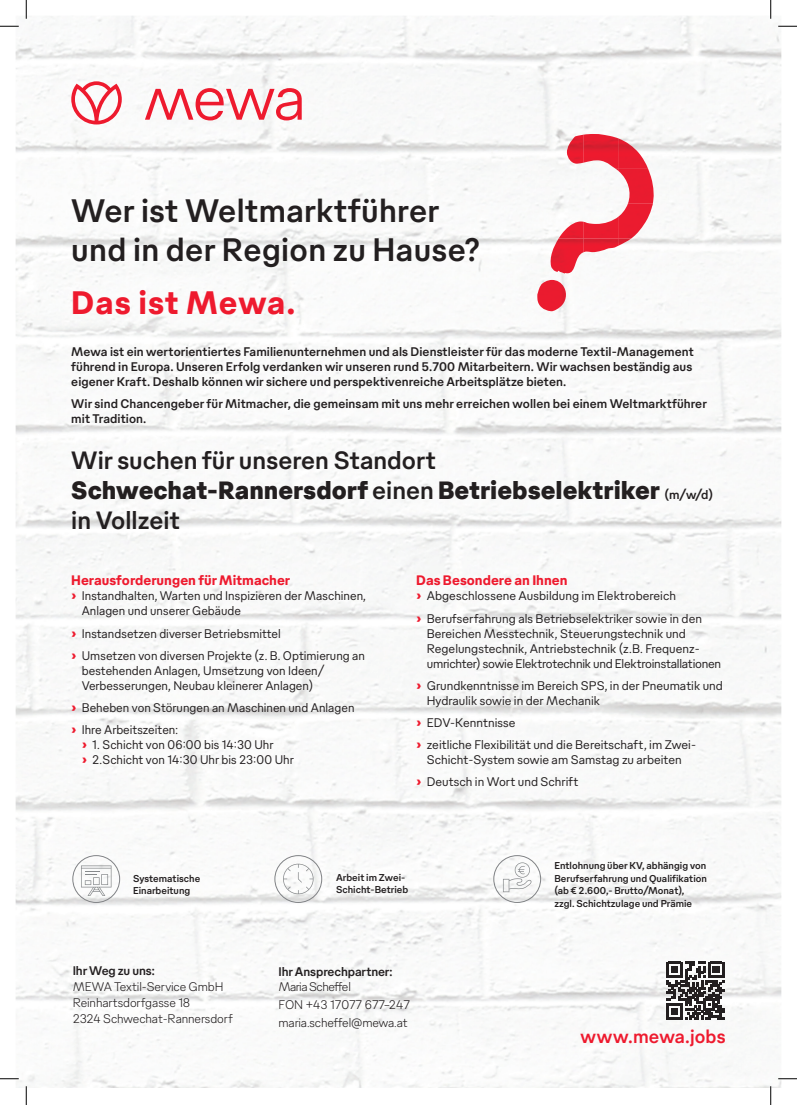
<style>
.page{position:relative;width:797px;height:1105px;background:#fff}
.page>*{position:absolute;margin:0;border:0;box-sizing:border-box;transform-origin:0 0}
.t1{font:500 32.5px/39.1px "Gebauer";letter-spacing:.01em;color:#231f20}
.t2{font:700 32.5px "Gebauer";letter-spacing:.03em;color:#ee1a2e}
.t3{font:500 25px/30px "Gebauer";color:#231f20}
.t4{font:500 18.75px "Gebauer";letter-spacing:.005em;color:#ee1a2e}
.t5{font:700 13.75px "Gebauer";color:#ee1a2e}
.t6{font:12.5px/15px "Gebauer";color:#231f20}
.t7{font:500 12.5px/15px "Gebauer";letter-spacing:.005em;color:#231f20}
.t8{font:300 12.5px/16.2px "Gebauer";letter-spacing:-.01em;color:#231f20}
.t9{font:500 10px/12.6px "Gebauer";color:#231f20}
.s1{font-weight:900}
.s2{font-size:12.5px}
.s3{font-weight:900;color:#ee1a2e}
</style>
<div class="page">
<img style="left:16px;top:16px;width:765px;height:1072px">
<div style="left:274px;top:855px;width:48px;height:48px;border:1px solid #808285;border-radius:50%"></div>
<svg style="left:283px;top:864px;width:30px;height:30px"></svg>
<div style="left:72px;top:855px;width:48px;height:48px;border:1px solid #808285;border-radius:50%"></div>
<svg style="left:81px;top:865px;width:30px;height:31px"></svg>
<div style="left:493px;top:855px;width:48px;height:48px;border:1px solid #808285;border-radius:50%"></div>
<svg style="left:503px;top:862px;width:28px;height:30px"></svg>
<svg style="left:666px;top:962px;width:58px;height:57px"></svg>
<img style="left:566px;top:135px;width:17px;height:29px">
<img style="left:583px;top:134px;width:36px;height:35px">
<img style="left:619px;top:139px;width:29px;height:30px">
<img style="left:619px;top:169px;width:35px;height:70px">
<img style="left:558px;top:221px;width:25px;height:18px">
<img style="left:583px;top:216px;width:36px;height:8px">
<img style="left:549px;top:239px;width:34px;height:34px">
<img style="left:583px;top:239px;width:36px;height:13px">
<svg style="left:619px;top:239px;width:12px;height:6px"></svg>
<img style="left:537px;top:280px;width:30px;height:31px">
<svg style="left:71px;top:81px;width:51px;height:43px"></svg>
<svg style="left:145px;top:88px;width:157px;height:32px"></svg>
<svg style="left:0;top:25px;width:19px;height:2px"></svg>
<svg style="left:778px;top:25px;width:19px;height:2px"></svg>
<svg style="left:0;top:1078px;width:19px;height:1px"></svg>
<svg style="left:778px;top:1078px;width:19px;height:1px"></svg>
<svg style="left:25px;top:0;width:2px;height:19px"></svg>
<svg style="left:25px;top:1086px;width:2px;height:19px"></svg>
<svg style="left:770px;top:0;width:1px;height:19px"></svg>
<svg style="left:770px;top:1086px;width:1px;height:19px"></svg>
<h1 class="t1" style="left:71px;top:190px;width:410px">Wer ist Weltmarktführer und in der Region zu Hause?</h1>
<h1 class="t2" style="left:71px;top:281px;width:226px">Das ist Mewa.</h1>
<p class="t7" style="left:71px;top:343px;width:624px">Mewa ist ein wertorientiertes Familienunternehmen und als Dienstleister für das moderne Textil-Management führend in Europa. Unseren Erfolg verdanken wir unseren rund 5.700 Mitarbeitern. Wir wachsen beständig aus eigener Kraft. Deshalb können wir sichere und perspektivenreiche Arbeitsplätze bieten.</p>
<p class="t7" style="left:71px;top:395px;width:637px">Wir sind Chancengeber für Mitmacher, die gemeinsam mit uns mehr erreichen wollen bei einem Weltmarktführer mit Tradition.</p>
<h2 class="t3" style="left:71px;top:445px;width:643px">Wir suchen für unseren Standort<br><span class="s1">Schwechat-Rannersdorf</span> einen <span class="s1">Betriebselektriker</span> <span class="s2">(m/w/d) </span>in Vollzeit</h2>
<p class="t5" style="left:71px;top:572px;width:220px">Herausforderungen für Mitmacher</p>
<p class="t6" style="left:82px;top:588px;width:286px;text-indent:-10px"><span class="s3">›</span> Instandhalten, Warten und Inspizieren der Maschinen,<br>Anlagen und unserer Gebäude</p>
<p class="t6" style="left:71px;top:622px;width:295px;line-height:22.1px"><span class="s3">›</span> Instandsetzen diverser Betriebsmittel<br><span class="s3">›</span> Umsetzen von diversen Projekte (z. B. Optimierung an</p>
<p class="t6" style="left:82px;top:662px;width:244px">bestehenden Anlagen, Umsetzung von Ideen/<br>Verbesserungen, Neubau kleinerer Anlagen)</p>
<p class="t6" style="left:71px;top:696px;width:285px;line-height:22.1px"><span class="s3">›</span> Beheben von Störungen an Maschinen und Anlagen <span class="s3">›</span> Ihre Arbeitszeiten:</p>
<p class="t6" style="left:82px;top:736px;width:213px"><span class="s3">›</span> 1. Schicht von 06:00 bis 14:30 Uhr<br><span class="s3">›</span> 2. Schicht von 14:30 Uhr bis 23:00 Uhr</p>
<p class="t5" style="left:416px;top:572px;width:153px">Das Besondere an Ihnen</p>
<p class="t6" style="left:416px;top:585px;width:287px;line-height:22.1px"><span class="s3">›</span> Abgeschlossene Ausbildung im Elektrobereich<br><span class="s3">›</span> Berufserfahrung als Betriebselektriker sowie in den</p>
<p class="t6" style="left:427px;top:625px;width:296px">Bereichen Messtechnik, Steuerungstechnik und<br>Regelungstechnik, Antriebstechnik (z.B. Frequenz&shy;umrichter) sowie Elektrotechnik und Elektroinstallationen</p>
<p class="t6" style="left:427px;top:677px;width:298px;text-indent:-11px"><span class="s3">›</span> Grundkenntnisse im Bereich SPS, in der Pneumatik und<br>Hydraulik sowie in der Mechanik</p>
<p class="t6" style="left:416px;top:711px;width:281px;line-height:22.1px"><span class="s3">›</span> EDV-Kenntnisse<br><span class="s3">›</span> zeitliche Flexibilität und die Bereitschaft, im Zwei-</p>
<p class="t6" style="left:416px;top:748px;width:267px;line-height:22.1px;text-indent:11px">Schicht-System sowie am Samstag zu arbeiten <span class="s3">›</span> Deutsch in Wort und Schrift</p>
<p class="t9" style="left:133px;top:871px;width:69px">Systematische<br>Einarbeitung</p>
<p class="t9" style="left:336px;top:872px;width:74px;line-height:11.2px">Arbeit im Zwei-<br>Schicht-Betrieb</p>
<p class="t9" style="left:554px;top:859px;width:154px">Entlohnung über KV, abhängig von<br>Berufserfahrung und Qualifikation (ab € 2.600,- Brutto/Monat), zzgl. Schichtzulage und Prämie</p>
<p class="t7" style="left:73px;top:962px;width:84px">Ihr Weg zu uns:</p>
<p class="t8" style="left:73px;top:978px;width:161px">MEWA Textil-Service GmbH<br>Reinhartsdorfgasse 18<br>2324 Schwechat-Rannersdorf</p>
<p class="t7" style="left:278px;top:964px;width:116px">Ihr Ansprechpartner:</p>
<p class="t8" style="left:278px;top:977px;width:133px;line-height:18px">Maria Scheffel<br>FON +43 17077 677–247 maria.scheffel@mewa.at</p>
<h3 class="t4" style="left:580px;top:1024px;width:147px">www.mewa.jobs</h3>
</div>
